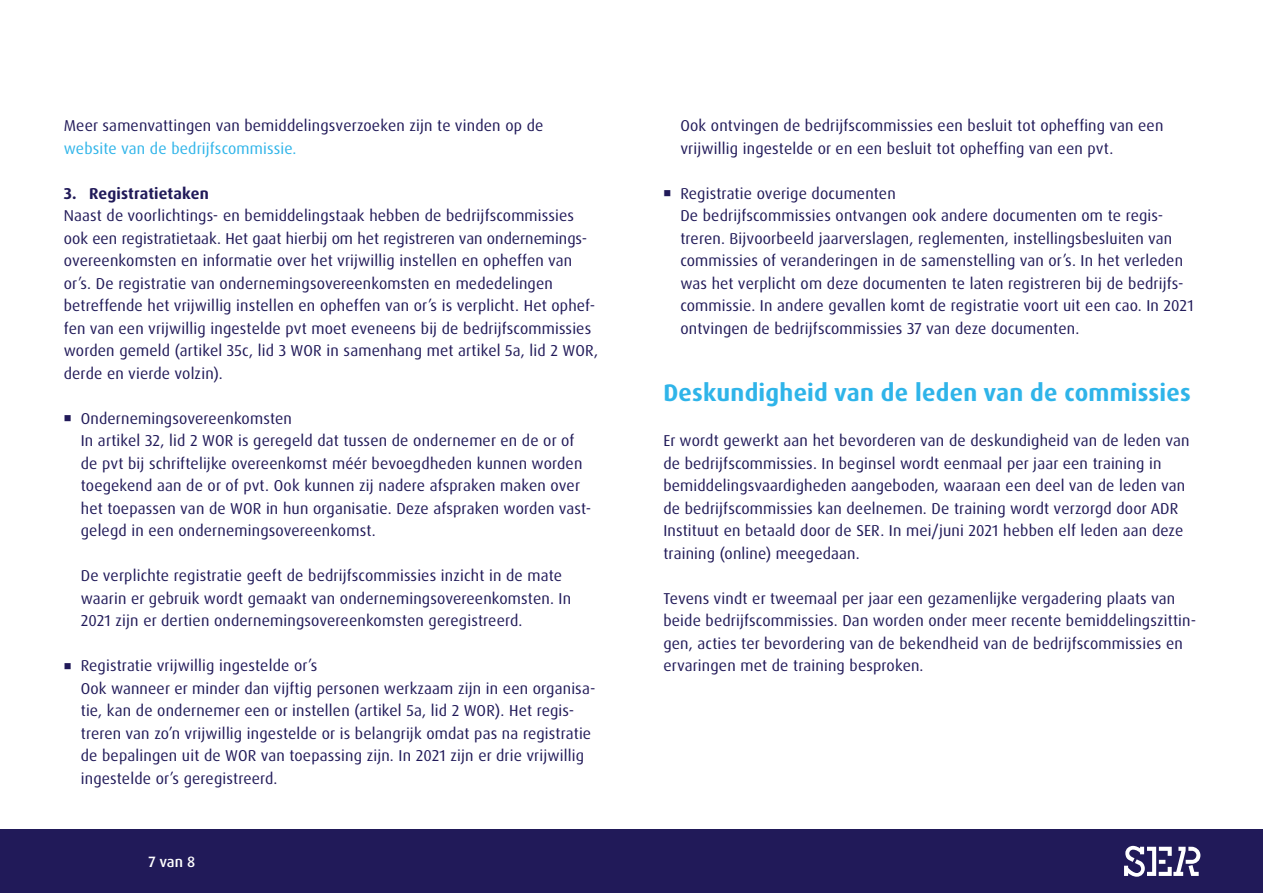
<style>
.page{position:relative;width:1263px;height:893px;background:#fff}
.page>*{position:absolute;margin:0;border:0;box-sizing:border-box;transform-origin:0 0}
.t1{font:700 24px "Dax OT";letter-spacing:.01em;color:#2fb4e9}
.t2{font:15.75px/22.5px "Dax OT";letter-spacing:.01em;color:#211a59}
.t3{font:15.75px "Dax OT";letter-spacing:.01em;color:#2fb4e9}
.t4{font:700 15.75px "Dax OT";letter-spacing:.01em;color:#211a59}
.t5{font:500 15px "Dax OT";color:#fff}
</style>
<div class="page">
<div style="left:0;top:829px;width:1263px;height:64px;background:#211a59"></div>
<svg style="left:1124px;top:846px;width:76px;height:31px"></svg>
<p class="t2" style="left:64px;top:115px;width:481px">Meer samenvattingen van bemiddelingsverzoeken zijn te vinden op de</p>
<p class="t3" style="left:64px;top:138px;width:234px">website van de bedrijfscommissie.</p>
<p class="t4" style="left:64px;top:183px;width:147px">3. Registratietaken</p>
<p class="t2" style="left:64px;top:205px;width:536px">Naast de voorlichtings- en bemiddelingstaak hebben de bedrijfscommissies ook een registratietaak. Het gaat hierbij om het registreren van ondernemings&shy;overeenkomsten en informatie over het vrijwillig instellen en opheffen van or’s. De registratie van ondernemingsovereenkomsten en mededelingen betreffende het vrijwillig instellen en opheffen van or’s is verplicht. Het ophef&shy;fen van een vrijwillig ingestelde pvt moet eveneens bij de bedrijfscommissies worden gemeld (artikel 35c, lid 3 WOR in samenhang met artikel 5a, lid 2 WOR, derde en vierde volzin).</p>
<p class="t2" style="left:81px;top:407px;width:512px">Ondernemingsovereenkomsten<br>In artikel 32, lid 2 WOR is geregeld dat tussen de ondernemer en de or of de pvt bij schriftelijke overeenkomst méér bevoegdheden kunnen worden toegekend aan de or of pvt. Ook kunnen zij nadere afspraken maken over het toepassen van de WOR in hun organisatie. Deze afspraken worden vast&shy;gelegd in een ondernemingsovereenkomst.</p>
<p class="t2" style="left:81px;top:565px;width:492px">De verplichte registratie geeft de bedrijfscommissies inzicht in de mate waarin er gebruik wordt gemaakt van ondernemingsovereenkomsten. In<br>2021 zijn er dertien ondernemingsovereenkomsten geregistreerd.</p>
<p class="t2" style="left:81px;top:655px;width:516px">Registratie vrijwillig ingestelde or’s<br>Ook wanneer er minder dan vijftig personen werkzaam zijn in een organisa&shy;tie, kan de ondernemer een or instellen (artikel 5a, lid 2 WOR). Het regis&shy;treren van zo’n vrijwillig ingestelde or is belangrijk omdat pas na registratie de bepalingen uit de WOR van toepassing zijn. In 2021 zijn er drie vrijwillig ingestelde or’s geregistreerd.</p>
<p class="t5" style="left:148px;top:852px;width:48px">7 van 8</p>
<p class="t2" style="left:680px;top:115px;width:484px">Ook ontvingen de bedrijfscommissies een besluit tot opheffing van een vrijwillig ingestelde or en een besluit tot opheffing van een pvt.</p>
<p class="t2" style="left:680px;top:182px;width:515px">Registratie overige documenten<br>De bedrijfscommissies ontvangen ook andere documenten om te regis&shy;treren. Bijvoorbeeld jaarverslagen, reglementen, instellingsbesluiten van commissies of veranderingen in de samenstelling van or’s. In het verleden was het verplicht om deze documenten te laten registreren bij de bedrijfs&shy;commissie. In andere gevallen komt de registratie voort uit een cao. In 2021 ontvingen de bedrijfscommissies 37 van deze documenten.</p>
<h1 class="t1" style="left:663px;top:378px;width:529px">Deskundigheid van de leden van de commissies</h1>
<p class="t2" style="left:663px;top:430px;width:528px">Er wordt gewerkt aan het bevorderen van de deskundigheid van de leden van de bedrijfscommissies. In beginsel wordt eenmaal per jaar een training in bemiddelingsvaardigheden aangeboden, waaraan een deel van de leden van de bedrijfscommissies kan deelnemen. De training wordt verzorgd door ADR Instituut en betaald door de SER. In mei/juni 2021 hebben elf leden aan deze training (online) meegedaan.</p>
<p class="t2" style="left:663px;top:587px;width:534px">Tevens vindt er tweemaal per jaar een gezamenlijke vergadering plaats van beide bedrijfscommissies. Dan worden onder meer recente bemiddelingszittin&shy;gen, acties ter bevordering van de bekendheid van de bedrijfscommissies en ervaringen met de training besproken.</p>
</div>
